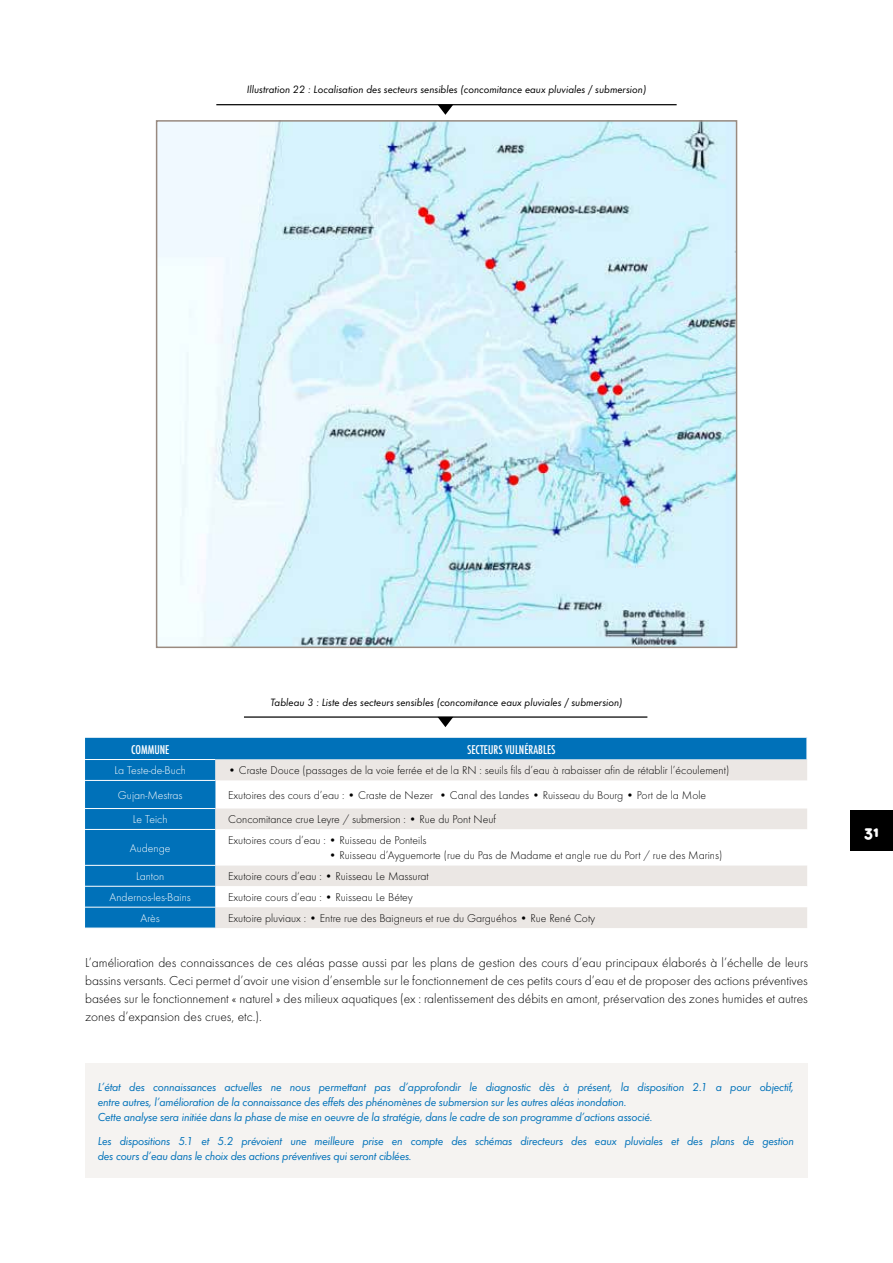
<style>
.page{position:relative;width:893px;height:1263px;background:#fff}
.page>*{position:absolute;margin:0;border:0;box-sizing:border-box;transform-origin:0 0}
.t1{font:18px "Arista 2.0";color:#fff}
.t2{font:300 13.5px/18px "Futura T";color:#000;text-align:justify}
.t3{font:italic 12px/15px "Futura T";letter-spacing:-.02em;color:#0071b9}
.t4{font:300 11.7px "Futura T";color:#000}
.t5{font:300 11.7px "Futura T";color:#fff}
.t6{font:500 condensed 11.7px "Futura";color:#fff}
.t7{font:italic 11.1px "Futura T";color:#000}
</style>
<div class="page">
<div style="left:850px;top:810px;width:43px;height:40px;background:#000"></div>
<img style="left:159px;top:123px;width:575px;height:522px">
<div style="left:156px;top:120px;width:581px;height:528px;border:2px solid #998a80"></div>
<hr style="left:216px;top:104px;width:461px;height:1px;background:#000">
<svg style="left:438px;top:105px;width:15px;height:10px"></svg>
<hr style="left:244px;top:716px;width:403px;height:2px;background:#000">
<svg style="left:438px;top:717px;width:15px;height:10px"></svg>
<div style="left:85px;top:738px;width:721px;height:190px;background:#0071b9"></div>
<svg style="left:215px;top:759px;width:592px;height:169px;fill:#ebe7e4"></svg>
<svg style="left:215px;top:829px;width:592px;height:78px"></svg>
<hr style="left:85px;top:759px;width:130px;height:1px;background:#fff">
<hr style="left:85px;top:780px;width:130px;height:1px;background:#fff">
<hr style="left:85px;top:808px;width:130px;height:1px;background:#fff">
<hr style="left:85px;top:829px;width:130px;height:1px;background:#fff">
<hr style="left:85px;top:865px;width:130px;height:1px;background:#fff">
<hr style="left:85px;top:886px;width:130px;height:1px;background:#fff">
<hr style="left:85px;top:907px;width:130px;height:1px;background:#fff">
<div style="left:85px;top:1063px;width:723px;height:115px;background:#f5f3f1"></div>
<p class="t7" style="left:247px;top:83px;width:401px">Illustration 22 : Localisation des secteurs sensibles (concomitance eaux pluviales / submersion)</p>
<p class="t7" style="left:270px;top:696px;width:354px">Tableau 3 : Liste des secteurs sensibles (concomitance eaux pluviales / submersion)</p>
<p class="t6" style="left:131px;top:742px;width:40px">COMMUNE</p>
<p class="t6" style="left:467px;top:742px;width:90px">SECTEURS VULNÉRABLES</p>
<p class="t5" style="left:114px;top:764px;width:73px">La Teste-de-Buch</p>
<p class="t4" style="left:228px;top:764px;width:502px">• Craste Douce (passages de la voie ferrée et de la RN : seuils fils d’eau à rabaisser afin de rétablir l’écoulement)</p>
<p class="t5" style="left:118px;top:788px;width:66px">Gujan-Mestras</p>
<p class="t4" style="left:228px;top:788px;width:479px">Exutoires des cours d’eau : • Craste de Nezer • Canal des Landes • Ruisseau du Bourg • Port de la Mole</p>
<p class="t5" style="left:133px;top:813px;width:36px">Le Teich</p>
<p class="t4" style="left:228px;top:813px;width:269px">Concomitance crue Leyre / submersion : • Rue du Pont Neuf</p>
<p class="t5" style="left:130px;top:841px;width:42px">Audenge</p>
<p class="t4" style="left:228px;top:834px;width:200px">Exutoires cours d’eau : • Ruisseau de Ponteils</p>
<p class="t4" style="left:329px;top:849px;width:395px">• Ruisseau d’Ayguemorte (rue du Pas de Madame et angle rue du Port / rue des Marins)</p>
<p class="t5" style="left:136px;top:869px;width:30px">Lanton</p>
<p class="t4" style="left:228px;top:869px;width:202px">Exutoire cours d’eau : • Ruisseau Le Massurat</p>
<p class="t5" style="left:110px;top:890px;width:83px">Andernos-les-Bains</p>
<p class="t4" style="left:228px;top:890px;width:186px">Exutoire cours d’eau : • Ruisseau Le Bétey</p>
<p class="t5" style="left:141px;top:911px;width:21px">Arès</p>
<p class="t4" style="left:228px;top:911px;width:369px">Exutoire pluviaux : • Entre rue des Baigneurs et rue du Garguéhos • Rue René Coty</p>
<p class="t2" style="left:85px;top:953px;width:724px">L’amélioration des connaissances de ces aléas passe aussi par les plans de gestion des cours d’eau principaux élaborés à l’échelle de leurs bassins versants. Ceci permet d’avoir une vision d’ensemble sur le fonctionnement de ces petits cours d’eau et de proposer des actions préventives basées sur le fonctionnement « naturel » des milieux aquatiques (ex : ralentissement des débits en amont, préservation des zones humides et autres zones d’expansion des crues, etc.).</p>
<p class="t3" style="left:98px;top:1080px;width:698px">L’état des connaissances actuelles ne nous permettant pas d’approfondir le diagnostic dès à présent, la disposition 2.1 a pour objectif, entre autres, l’amélioration de la connaissance des effets des phénomènes de submersion sur les autres aléas inondation.<br>Cette analyse sera initiée dans la phase de mise en oeuvre de la stratégie, dans le cadre de son programme d’actions associé.</p>
<p class="t3" style="left:98px;top:1133px;width:698px">Les dispositions 5.1 et 5.2 prévoient une meilleure prise en compte des schémas directeurs des eaux pluviales et des plans de gestion des cours d’eau dans le choix des actions préventives qui seront ciblées.</p>
<h1 class="t1" style="left:864px;top:820px;width:16px">31</h1>
</div>
